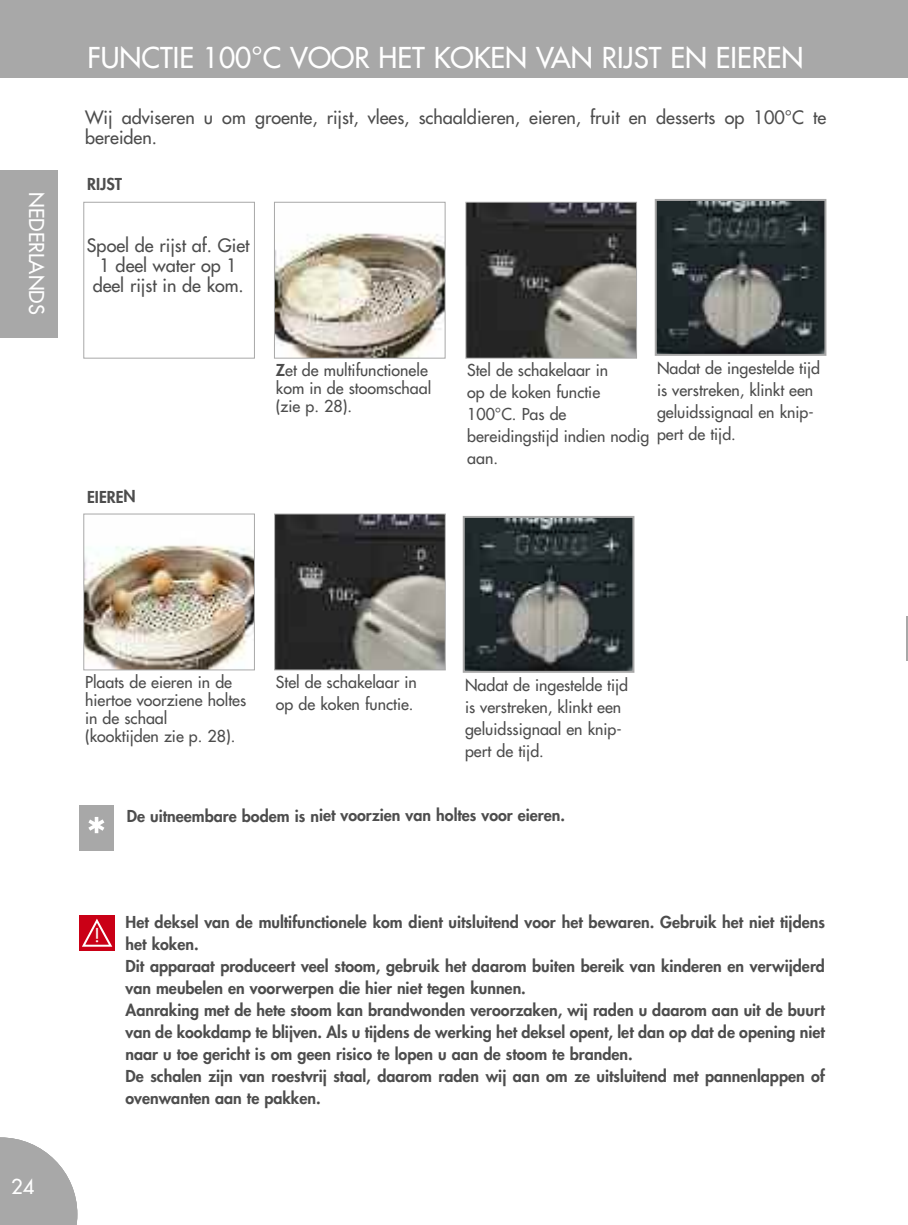
<style>
.page{position:relative;width:908px;height:1225px;background:#fff}
.page>*{position:absolute;margin:0;border:0;box-sizing:border-box;transform-origin:0 0}
.t1{font:52.6px "Futura";color:#fff}
.t2{font:28px "Futura";color:#fff}
.t3{font:20px "Futura";color:#fff}
.t4{font:18.6px "Futura";color:#fff}
.t5{font:18px/20px "Futura";color:#4d4d4d}
.t6{font:800 16px/22px "Futura";color:#4d4d4d}
.t7{font:16px/22px "Futura";color:#4d4d4d}
.s1{font-weight:800}
</style>
<div class="page">
<div style="left:0;top:0;width:907px;height:78px;background:#a8a8a8"></div>
<svg style="left:0;top:1137px;width:77px;height:88px"></svg>
<img style="left:467px;top:204px;width:167px;height:153px">
<div style="left:465px;top:202px;width:171px;height:157px;border:1px solid #a8a8a8"></div>
<img style="left:276px;top:515px;width:167px;height:153px">
<div style="left:274px;top:513px;width:171px;height:157px;border:1px solid #a8a8a8"></div>
<img style="left:276px;top:233px;width:167px;height:124px">
<div style="left:274px;top:202px;width:171px;height:157px;border:1px solid #a8a8a8"></div>
<div style="left:83px;top:202px;width:172px;height:157px;border:1px solid #a8a8a8"></div>
<img style="left:85px;top:545px;width:168px;height:123px">
<div style="left:83px;top:513px;width:172px;height:157px;border:1px solid #a8a8a8"></div>
<div style="left:79px;top:915px;width:36px;height:35px;background:#ca0016"></div>
<svg style="left:82px;top:918px;width:30px;height:28px"></svg>
<div style="left:79px;top:805px;width:34px;height:46px;background:#a8a8a8"></div>
<img style="left:465px;top:519px;width:166px;height:151px">
<div style="left:462px;top:516px;width:172px;height:157px;border:2px solid #a8a8a8"></div>
<img style="left:657px;top:202px;width:166px;height:151px">
<div style="left:654px;top:199px;width:172px;height:157px;border:2px solid #a8a8a8"></div>
<hr style="left:906px;top:616px;width:1px;height:45px;background:#a8a8a8">
<div style="left:0;top:170px;width:58px;height:167px;background:#a8a8a8"></div>
<p class="t3" style="left:46px;top:192px;width:124px;rotate:90deg">NEDERLANDS</p>
<h2 class="t2" style="left:87px;top:43px;width:717px">FUNCTIE 100°C VOOR HET KOKEN VAN RIJST EN EIEREN</h2>
<p class="t5" style="left:85px;top:108px;width:742px">Wij adviseren u om groente, rijst, vlees, schaaldieren, eieren, fruit en desserts op 100°C te bereiden.</p>
<p class="t6" style="left:87px;top:174px;width:36px">RIJST</p>
<p class="t5" style="left:87px;top:236px;width:164px;text-align:center">Spoel de rijst af. Giet<br>1 deel water op 1 deel rijst in de kom.</p>
<p class="t7" style="left:276px;top:362px;width:157px;line-height:18px"><span class="s1">Z</span>et de multifunctionele kom in de stoomschaal (zie p. 28).</p>
<p class="t6" style="left:87px;top:487px;width:50px">EIEREN</p>
<p class="t7" style="left:467px;top:360px;width:183px">Stel de schakelaar in<br>op de koken functie<br>100°C. Pas de bereidingstijd indien nodig aan.</p>
<p class="t7" style="left:656px;top:358px;width:165px">Nadat de ingestelde tijd is verstreken, klinkt een geluidssignaal en knip&shy;pert de tijd.</p>
<p class="t3" style="left:11px;top:1176px;width:25px">24</p>
<p class="t7" style="left:85px;top:674px;width:162px;line-height:18px">Plaats de eieren in de hiertoe voorziene holtes in de schaal<br>(kooktijden zie p. 28).</p>
<p class="t7" style="left:276px;top:672px;width:142px">Stel de schakelaar in op de koken functie.</p>
<p class="t7" style="left:465px;top:675px;width:165px">Nadat de ingestelde tijd is verstreken, klinkt een geluidssignaal en knip&shy;pert de tijd.</p>
<h1 class="t1" style="left:85px;top:811px;width:24px">*</h1>
<p class="t6" style="left:127px;top:805px;width:439px">De uitneembare bodem is niet voorzien van holtes voor eieren.</p>
<p class="t4" style="left:94px;top:926px;width:7px">!</p>
<p class="t6" style="left:125px;top:912px;width:700px">Het deksel van de multifunctionele kom dient uitsluitend voor het bewaren. Gebruik het niet tijdens het koken.<br>Dit apparaat produceert veel stoom, gebruik het daarom buiten bereik van kinderen en verwijderd van meubelen en voorwerpen die hier niet tegen kunnen.<br>Aanraking met de hete stoom kan brandwonden veroorzaken, wij raden u daarom aan uit de buurt van de kookdamp te blijven. Als u tijdens de werking het deksel opent, let dan op dat de opening niet naar u toe gericht is om geen risico te lopen u aan de stoom te branden.<br>De schalen zijn van roestvrij staal, daarom raden wij aan om ze uitsluitend met pannenlappen of ovenwanten aan te pakken.</p>
</div>
